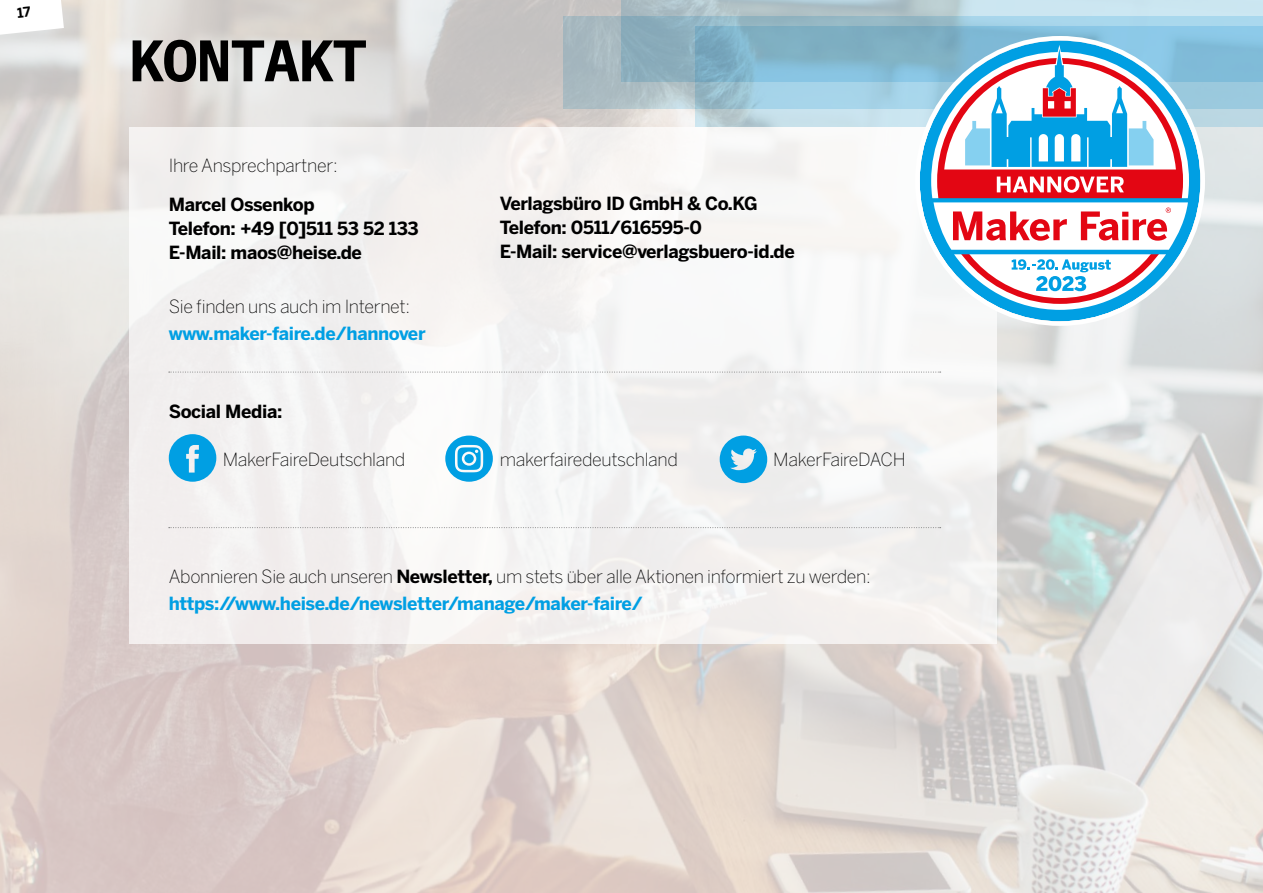
<style>
.page{position:relative;width:1263px;height:893px;background:#fff}
.page>*{position:absolute;margin:0;border:0;box-sizing:border-box;transform-origin:0 0}
.t1{font:700 58.5px "IBM Plex Mono";letter-spacing:-.02em;color:#000}
.t2{font:200 18px/27px "Benton Sans";letter-spacing:-.02em;color:#000}
.t3{font:700 18px/24px "Benton Sans";letter-spacing:-.02em;color:#000}
.t4{font:700 18px "Benton Sans";letter-spacing:-.02em;color:#009fe3}
.s1{font-weight:700}
.s2{font-weight:700;color:#009fe3}
</style>
<div class="page">
<img style="left:0;top:0;width:1263px;height:893px">
<div style="left:130px;top:128px;width:867px;height:516px;background:#f5f3f2"></div>
<svg style="left:169px;top:434px;width:47px;height:48px"></svg>
<svg style="left:445px;top:436px;width:48px;height:46px"></svg>
<svg style="left:720px;top:436px;width:47px;height:47px"></svg>
<svg style="left:169px;top:372px;width:772px;height:1px"></svg>
<svg style="left:169px;top:527px;width:772px;height:1px"></svg>
<svg style="left:563px;top:17px;width:132px;height:92px;background:#acbdc3"></svg>
<svg style="left:621px;top:0;width:642px;height:82px;background:#a9c7d3"></svg>
<svg style="left:695px;top:26px;width:568px;height:100px;background:#93c2d7"></svg>
<svg style="left:920px;top:41px;width:280px;height:280px"></svg>
<svg style="left:933px;top:202px;width:255px;height:48px"></svg>
<svg style="left:1012px;top:259px;width:99px;height:32px"></svg>
<svg style="left:0;top:0;width:64px;height:35px"></svg>
<h1 class="t1" style="left:129px;top:14px;width:240px">KONTAKT</h1>
<p class="t2" style="left:169px;top:151px;width:171px">Ihre Ansprechpartner:</p>
<p class="t3" style="left:169px;top:192px;width:251px">Marcel Ossenkop<br>Telefon: +49 [0]511 53 52 133<br>E-Mail: maos@heise.de</p>
<p class="t2" style="left:169px;top:292px;width:243px">Sie finden uns auch im Internet:</p>
<p class="t4" style="left:169px;top:322px;width:258px">www.maker-faire.de/hannover</p>
<p class="t3" style="left:500px;top:191px;width:297px">Verlagsbüro ID GmbH &amp; Co.KG<br>Telefon: 0511/616595-0<br>E-Mail: service@verlagsbuero-id.de</p>
<p class="t3" style="left:169px;top:399px;width:115px">Social Media:</p>
<p class="t2" style="left:223px;top:446px;width:184px">MakerFaireDeutschland</p>
<p class="t2" style="left:500px;top:446px;width:180px">makerfairedeutschland</p>
<p class="t2" style="left:773px;top:446px;width:134px">MakerFaireDACH</p>
<p class="t2" style="left:169px;top:563px;width:703px">Abonnieren Sie auch unseren <span class="s1">Newsletter,</span> um stets über alle Aktionen informiert zu werden: <span class="s2">https://www.heise.de/newsletter/manage/maker-faire/</span></p>
</div>
